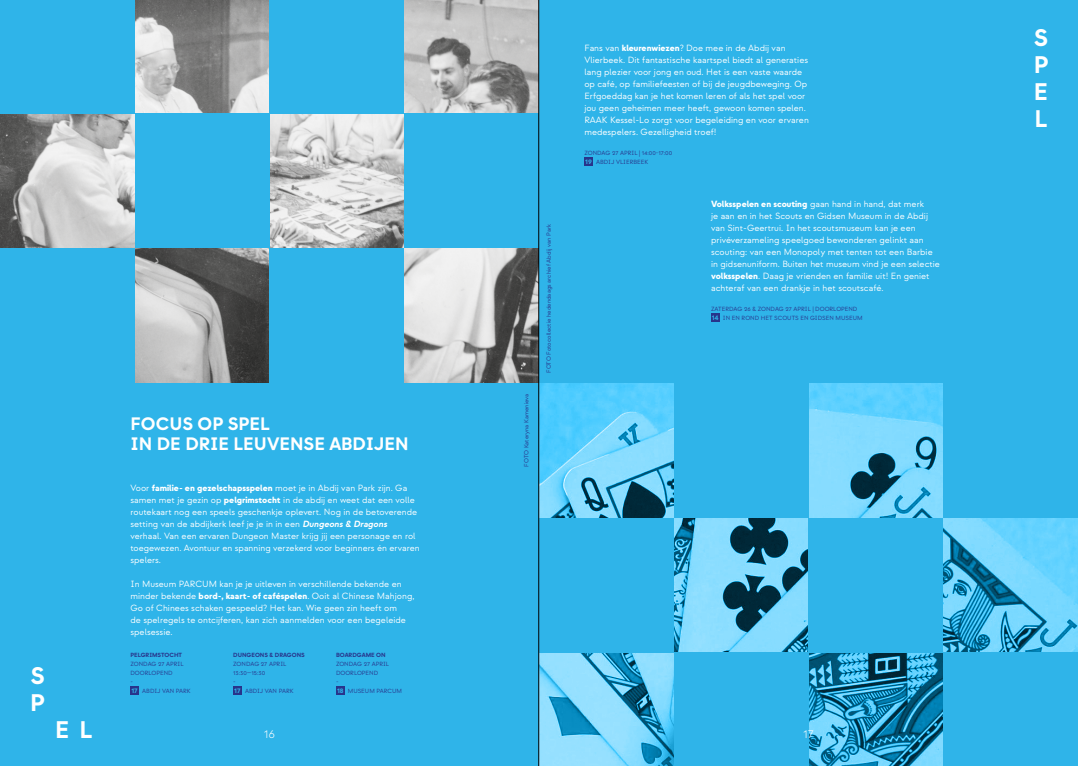
<style>
.page{position:relative;width:1078px;height:766px;background:#fff}
.page>*{position:absolute;margin:0;border:0;box-sizing:border-box;transform-origin:0 0}
.t1{font:700 24px/26.9px "Strawford";color:#fff;text-align:justify}
.t2{font:700 18px/20px "Strawford";color:#fff}
.t3{font:300 12px "Strawford";color:#fff}
.t4{font:9px/12px "Strawford";color:#fff}
.t5{font:6px/9px "Strawford";color:#28348b}
.t6{font:700 6px "Strawford";color:#28348b}
.s1{font-weight:900}
.s2{font-weight:700;font-style:italic}
.s3{font-weight:700;font-size:7px;color:#2fb4e9}
</style>
<div class="page">
<img style="left:0;top:0;width:538px;height:383px">
<div style="left:0;top:383px;width:539px;height:382px;background:#2fb4e9"></div>
<div style="left:404px;top:113px;width:135px;height:135px;background:#2fb4e9"></div>
<div style="left:269px;top:248px;width:135px;height:135px;background:#2fb4e9"></div>
<div style="left:269px;top:0;width:135px;height:113px;background:#2fb4e9"></div>
<div style="left:135px;top:113px;width:134px;height:135px;background:#2fb4e9"></div>
<div style="left:0;top:248px;width:135px;height:135px;background:#2fb4e9"></div>
<div style="left:0;top:0;width:135px;height:113px;background:#2fb4e9"></div>
<div style="left:539px;top:0;width:538px;height:765px;background:#2fb4e9"></div>
<img style="left:539px;top:383px;width:538px;height:382px">
<div style="left:943px;top:652px;width:134px;height:113px;background:#2fb4e9"></div>
<div style="left:943px;top:383px;width:134px;height:134px;background:#2fb4e9"></div>
<div style="left:808px;top:517px;width:135px;height:135px;background:#2fb4e9"></div>
<div style="left:673px;top:652px;width:135px;height:113px;background:#2fb4e9"></div>
<div style="left:673px;top:383px;width:135px;height:134px;background:#2fb4e9"></div>
<div style="left:539px;top:517px;width:134px;height:135px;background:#2fb4e9"></div>
<div style="left:584px;top:158px;width:8px;height:8px;background:#28348b"></div>
<div style="left:711px;top:313px;width:8px;height:8px;background:#28348b"></div>
<div style="left:130px;top:686px;width:9px;height:8px;background:#28348b"></div>
<div style="left:233px;top:686px;width:9px;height:8px;background:#28348b"></div>
<div style="left:336px;top:686px;width:8px;height:8px;background:#28348b"></div>
<hr style="left:538px;top:0;width:1px;height:765px;background:#000">
<h1 class="t1" style="left:30px;top:662px;width:16px">S<br>P</h1>
<h1 class="t1" style="left:55px;top:716px;width:38px">E L</h1>
<h2 class="t2" style="left:130px;top:414px;width:279px">FOCUS OP SPEL<br>IN DE DRIE LEUVENSE ABDIJEN</h2>
<p class="t4" style="left:130px;top:482px;width:291px">Voor <span class="s1">familie- en gezelschapsspelen</span> moet je in Abdij van Park zijn. Ga samen met je gezin op <span class="s1">pelgrimstocht</span> in de abdij en weet dat een volle routekaart nog een speels geschenkje oplevert. Nog in de betoverende setting van de abdijkerk leef je je in in een <span class="s2">Dungeons &amp; Dragons </span>verhaal. Van een ervaren Dungeon Master krijg jij een personage en rol toegewezen. Avontuur en spanning verzekerd voor beginners én ervaren spelers.</p>
<p class="t4" style="left:130px;top:578px;width:285px">In Museum PARCUM kan je je uitleven in verschillende bekende en minder bekende <span class="s1">bord-, kaart- of caféspelen</span>. Ooit al Chinese Mahjong, Go of Chinees schaken gespeeld? Het kan. Wie geen zin heeft om<br>de spelregels te ontcijferen, kan zich aanmelden voor een begeleide spelsessie.</p>
<p class="t6" style="left:130px;top:650px;width:53px">PELGRIMSTOCHT</p>
<p class="t5" style="left:130px;top:659px;width:62px">ZONDAG 27 APRIL<br>DOORLOPEND<br>-<br><span class="s3">17</span> ABDIJ VAN PARK</p>
<p class="t6" style="left:233px;top:650px;width:73px">DUNGEONS &amp; DRAGONS</p>
<p class="t5" style="left:233px;top:659px;width:62px">ZONDAG 27 APRIL<br>13:30—15:30<br>-<br><span class="s3">17</span> ABDIJ VAN PARK</p>
<p class="t6" style="left:336px;top:650px;width:51px">BOARDGAME ON</p>
<p class="t5" style="left:336px;top:659px;width:67px">ZONDAG 27 APRIL<br>DOORLOPEND<br>-<br><span class="s3">18</span> MUSEUM PARCUM</p>
<p class="t5" style="left:522px;top:466px;width:74px;rotate:-90deg">FOTO Kateryna Kamenieva</p>
<p class="t5" style="left:544px;top:373px;width:150px;rotate:-90deg">FOTO Fotocollectie hedendaags archief Abdij van Park</p>
<p class="t4" style="left:584px;top:42px;width:226px">Fans van <span class="s1">kleurenwiezen</span>? Doe mee in de Abdij van Vlierbeek. Dit fantastische kaartspel biedt al generaties lang plezier voor jong en oud. Het is een vaste waarde op café, op familiefeesten of bij de jeugdbeweging. Op Erfgoeddag kan je het komen leren of als het spel voor jou geen geheimen meer heeft, gewoon komen spelen.<br>RAAK Kessel-Lo zorgt voor begeleiding en voor ervaren medespelers. Gezelligheid troef!</p>
<p class="t5" style="left:584px;top:149px;width:89px">ZONDAG 27 APRIL | 14:00-17:00<br><span class="s3">19</span> ABDIJ VLIERBEEK</p>
<p class="t4" style="left:711px;top:198px;width:230px"><span class="s1">Volksspelen en scouting</span> gaan hand in hand, dat merk<br>je aan en in het Scouts en Gidsen Museum in de Abdij van Sint-Geertrui. In het scoutsmuseum kan je een privéverzameling speelgoed bewonderen gelinkt aan scouting: van een Monopoly met tenten tot een Barbie in gidsenuniform. Buiten het museum vind je een selectie <span class="s1">volksspelen</span>. Daag je vrienden en familie uit! En geniet achteraf van een drankje in het scoutscafé.</p>
<p class="t5" style="left:711px;top:304px;width:153px">ZATERDAG 26 &amp; ZONDAG 27 APRIL | DOORLOPEND<br><span class="s3">14</span> IN EN ROND HET SCOUTS EN GIDSEN MUSEUM</p>
<h3 class="t3" style="left:264px;top:726px;width:13px">16</h3>
<h3 class="t3" style="left:803px;top:726px;width:12px">17</h3>
<h1 class="t1" style="left:1033px;top:25px;width:16px">S P E L</h1>
</div>
